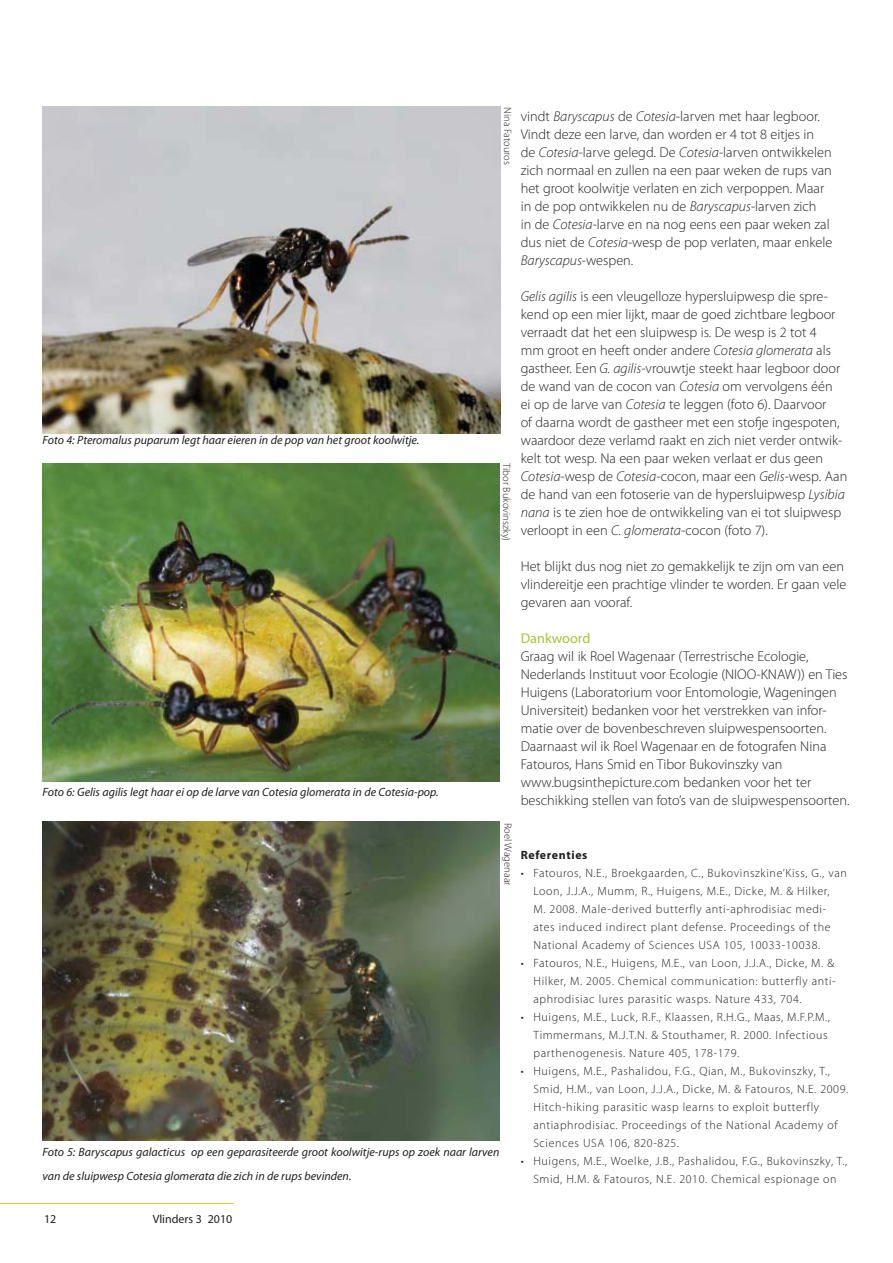
<style>
.page{position:relative;width:893px;height:1263px;background:#fff}
.page>*{position:absolute;margin:0;border:0;box-sizing:border-box;transform-origin:0 0}
.t1{font:300 14.25px/18px "Myriad Pro";color:#231f20}
.t2{font:14.25px "Myriad Pro";color:#a9c138}
.t3{font:300 12px/18px "Myriad Pro";letter-spacing:.05em;color:#231f20}
.t4{font:italic 12px/24px "Myriad Pro";color:#231f20}
.t5{font:12px "Myriad Pro";color:#231f20}
.t6{font:700 12px "Myriad Pro";letter-spacing:.05em;color:#231f20}
.t7{font:300 10.5px "Myriad Pro";color:#231f20}
.s1{font-style:italic}
</style>
<div class="page">
<hr style="left:0;top:1203px;width:234px;height:1px;background:#c6d12d">
<img style="left:43px;top:464px;width:456px;height:318px">
<img style="left:43px;top:822px;width:456px;height:318px">
<img style="left:43px;top:107px;width:458px;height:326px">
<p class="t7" style="left:512px;top:107px;width:59px;rotate:90deg">Nina Fatouros</p>
<p class="t4" style="left:43px;top:429px;width:378px">Foto 4: Pteromalus puparum legt haar eieren in de pop van het groot koolwitje.</p>
<p class="t7" style="left:511px;top:463px;width:79px;rotate:90deg">Tibor Bukovinszky)</p>
<p class="t4" style="left:43px;top:780px;width:398px">Foto 6: Gelis agilis legt haar ei op de larve van Cotesia glomerata in de Cotesia-pop.</p>
<p class="t7" style="left:512px;top:823px;width:64px;rotate:90deg">Roel Wagenaar</p>
<p class="t4" style="left:43px;top:1140px;width:458px">Foto 5: Baryscapus galacticus op een geparasiteerde groot koolwitje-rups op zoek naar larven van de sluipwesp Cotesia glomerata die zich in de rups bevinden.</p>
<p class="t1" style="left:521px;top:108px;width:313px">vindt <span class="s1">Baryscapus</span> de <span class="s1">Cotesia</span>-larven met haar legboor.<br>Vindt deze een larve, dan worden er 4 tot 8 eitjes in de <span class="s1">Cotesia</span>-larve gelegd. De <span class="s1">Cotesia</span>-larven ontwikkelen zich normaal en zullen na een paar weken de rups van het groot koolwitje verlaten en zich verpoppen. Maar in de pop ontwikkelen nu de <span class="s1">Baryscapus</span>-larven zich<br>in de <span class="s1">Cotesia</span>-larve en na nog eens een paar weken zal dus niet de <span class="s1">Cotesia</span>-wesp de pop verlaten, maar enkele <span class="s1">Baryscapus</span>-wespen.</p>
<p class="t1" style="left:521px;top:288px;width:328px"><span class="s1">Gelis agilis</span> is een vleugelloze hypersluipwesp die spre&shy;kend op een mier lijkt, maar de goed zichtbare legboor verraadt dat het een sluipwesp is. De wesp is 2 tot 4<br>mm groot en heeft onder andere <span class="s1">Cotesia glomerata</span> als gastheer. Een <span class="s1">G. agilis</span>-vrouwtje steekt haar legboor door de wand van de cocon van <span class="s1">Cotesia</span> om vervolgens één<br>ei op de larve van <span class="s1">Cotesia</span> te leggen (foto 6). Daarvoor<br>of daarna wordt de gastheer met een stofje ingespoten, waardoor deze verlamd raakt en zich niet verder ontwik&shy;kelt tot wesp. Na een paar weken verlaat er dus geen <span class="s1">Cotesia</span>-wesp de <span class="s1">Cotesia</span>-cocon, maar een <span class="s1">Gelis</span>-wesp. Aan de hand van een fotoserie van de hypersluipwesp <span class="s1">Lysibia nana</span> is te zien hoe de ontwikkeling van ei tot sluipwesp verloopt in een <span class="s1">C. glomerata</span>-cocon (foto 7).</p>
<p class="t1" style="left:521px;top:558px;width:327px">Het blijkt dus nog niet zo gemakkelijk te zijn om van een vlindereitje een prachtige vlinder te worden. Er gaan vele gevaren aan vooraf.</p>
<p class="t2" style="left:521px;top:633px;width:71px">Dankwoord</p>
<p class="t1" style="left:521px;top:648px;width:330px">Graag wil ik Roel Wagenaar (Terrestrische Ecologie, Nederlands Instituut voor Ecologie (NIOO-KNAW)) en Ties Huigens (Laboratorium voor Entomologie, Wageningen Universiteit) bedanken voor het verstrekken van infor&shy;matie over de bovenbeschreven sluipwespensoorten.<br>Daarnaast wil ik Roel Wagenaar en de fotografen Nina Fatouros, Hans Smid en Tibor Bukovinszky van www.bugsinthepicture.com bedanken voor het ter beschikking stellen van foto’s van de sluipwespensoorten.</p>
<p class="t6" style="left:521px;top:850px;width:68px">Referenties</p>
<p class="t3" style="left:533px;top:865px;width:315px;text-indent:-13px">• Fatouros, N.E., Broekgaarden, C., Bukovinszkine’Kiss, G., van Loon, J.J.A., Mumm, R., Huigens, M.E., Dicke, M. &amp; Hilker,<br>M. 2008. Male-derived butterfly anti-aphrodisiac medi&shy;ates induced indirect plant defense. Proceedings of the National Academy of Sciences USA 105, 10033-10038.</p>
<p class="t3" style="left:533px;top:955px;width:304px;text-indent:-13px">• Fatouros, N.E., Huigens, M.E., van Loon, J.J.A., Dicke, M. &amp;<br>Hilker, M. 2005. Chemical communication: butterfly anti&shy;aphrodisiac lures parasitic wasps. Nature 433, 704.</p>
<p class="t3" style="left:533px;top:1009px;width:298px;text-indent:-13px">• Huigens, M.E., Luck, R.F., Klaassen, R.H.G., Maas, M.F.P.M.,<br>Timmermans, M.J.T.N. &amp; Stouthamer, R. 2000. Infectious parthenogenesis. Nature 405, 178-179.</p>
<p class="t3" style="left:533px;top:1063px;width:316px;text-indent:-13px">• Huigens, M.E., Pashalidou, F.G., Qian, M., Bukovinszky, T., Smid, H.M., van Loon, J.J.A., Dicke, M. &amp; Fatouros, N.E. 2009.<br>Hitch-hiking parasitic wasp learns to exploit butterfly antiaphrodisiac. Proceedings of the National Academy of Sciences USA 106, 820-825.</p>
<p class="t3" style="left:521px;top:1153px;width:328px;text-align:center">• Huigens, M.E., Woelke, J.B., Pashalidou, F.G., Bukovinszky, T.,<br>Smid, H.M. &amp; Fatouros, N.E. 2010. Chemical espionage on</p>
<p class="t5" style="left:44px;top:1214px;width:14px">12</p>
<p class="t5" style="left:153px;top:1214px;width:81px">Vlinders 3 2010</p>
</div>
